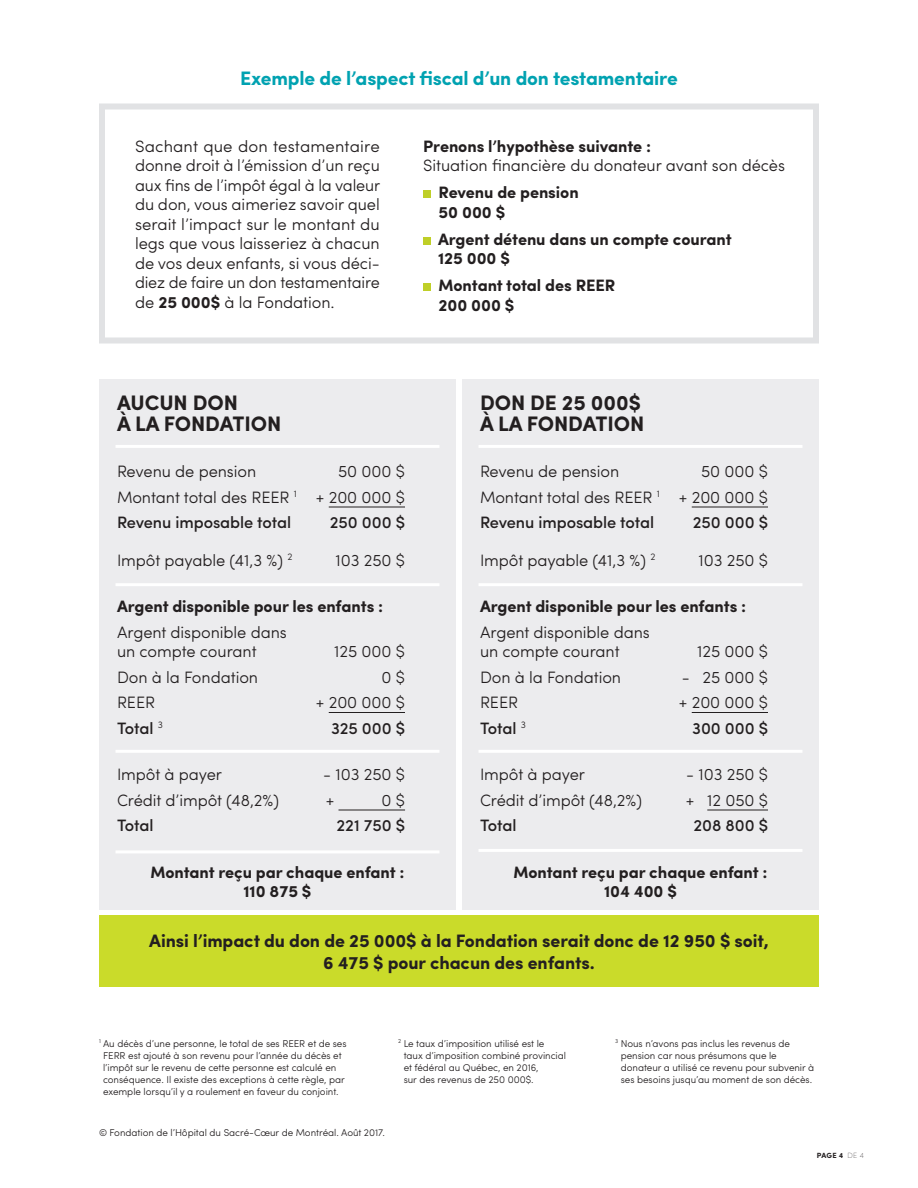
<style>
.page{position:relative;width:918px;height:1188px;background:#fff}
.page>*{position:absolute;margin:0;border:0;box-sizing:border-box;transform-origin:0 0}
.Texte{font:700 21px/21px "Sofia Pro";letter-spacing:-.005em;color:#231f20}
.Sous-titres{font:700 19.5px "Sofia Pro";letter-spacing:-.01em;color:#00a2b1}
.Texte-2{font:700 18px/22.5px "Sofia Pro";letter-spacing:-.005em;color:#231f20;text-align:center}
.Texte-3{font:300 16.5px/19.5px "Sofia Pro";letter-spacing:-.005em;color:#231f20}
.Texte-4{font:700 16.5px/19.5px "Sofia Pro";letter-spacing:-.005em;color:#231f20}
.Texte-5{font:500 16.5px "Sofia Pro";letter-spacing:-.005em;color:#231f20}
.Texte-6{font:300 9.9px/12px "Sofia Pro";letter-spacing:-.005em;color:#231f20}
.t1{font:700 7.5px "Sofia Pro";color:#231f20}
.s1{font-weight:700}
.s2{font-weight:200}
</style>
<div class="page">
<div style="left:99px;top:379px;width:357px;height:531px;background:#ececee"></div>
<hr style="left:329px;top:507px;width:76px;height:1px;background:#231f20">
<hr style="left:329px;top:712px;width:76px;height:1px;background:#231f20">
<hr style="left:339px;top:810px;width:66px;height:1px;background:#231f20">
<div style="left:462px;top:379px;width:357px;height:531px;background:#ececee"></div>
<hr style="left:692px;top:507px;width:76px;height:1px;background:#231f20">
<hr style="left:692px;top:712px;width:76px;height:1px;background:#231f20">
<hr style="left:707px;top:810px;width:61px;height:1px;background:#231f20">
<hr style="left:116px;top:445px;width:324px;height:3px;background:#fff">
<hr style="left:116px;top:583px;width:324px;height:3px;background:#fff">
<hr style="left:116px;top:750px;width:324px;height:3px;background:#fff">
<hr style="left:116px;top:850px;width:324px;height:3px;background:#fff">
<hr style="left:478px;top:445px;width:324px;height:3px;background:#fff">
<hr style="left:478px;top:583px;width:324px;height:3px;background:#fff">
<hr style="left:478px;top:750px;width:324px;height:3px;background:#fff">
<hr style="left:478px;top:849px;width:324px;height:3px;background:#fff">
<div style="left:99px;top:915px;width:720px;height:72px;background:#cadb2a"></div>
<div style="left:423px;top:191px;width:8px;height:7px;background:#bfcf28"></div>
<div style="left:423px;top:237px;width:8px;height:8px;background:#bfcf28"></div>
<div style="left:423px;top:284px;width:8px;height:7px;background:#bfcf28"></div>
<div style="left:99px;top:104px;width:720px;height:240px;border:6px solid #e1e2e4"></div>
<p class="Sous-titres" style="left:240px;top:63px;width:439px">Exemple de l’aspect fiscal d’un don testamentaire</p>
<p class="Texte-3" style="left:135px;top:135px;width:247px;text-align:justify">Sachant que don testamentaire donne droit à l’émission d’un reçu aux fins de l’impôt égal à la valeur du don, vous aimeriez savoir quel serait l’impact sur le montant du legs que vous laisseriez à chacun de vos deux enfants, si vous déci&shy;diez de faire un don testamentaire de <span class="s1">25 000$</span> à la Fondation.</p>
<p class="Texte-3" style="left:423px;top:135px;width:363px"><span class="s1">Prenons l’hypothèse suivante :<br></span>Situation financière du donateur avant son décès</p>
<p class="Texte-4" style="left:439px;top:182px;width:142px">Revenu de pension<br>50 000 $</p>
<p class="Texte-4" style="left:438px;top:228px;width:295px">Argent détenu dans un compte courant<br>125 000 $</p>
<p class="Texte-4" style="left:439px;top:275px;width:178px">Montant total des REER<br>200 000 $</p>
<p class="Texte" style="left:117px;top:390px;width:166px">AUCUN DON<br>À LA FONDATION</p>
<p class="Texte-3" style="left:117px;top:460px;width:141px">Revenu de pension</p>
<p class="Texte-3" style="left:338px;top:460px;width:68px">50 000 $</p>
<p class="Texte-3" style="left:117px;top:486px;width:290px">Montant total des REER <sup>1</sup> + 200 000 $</p>
<p class="Texte-5" style="left:117px;top:510px;width:176px">Revenu imposable total</p>
<p class="Texte-5" style="left:330px;top:510px;width:77px">250 000 $</p>
<p class="Texte-3" style="left:117px;top:549px;width:177px">Impôt payable (41,3 %) <sup>2</sup></p>
<p class="Texte-3" style="left:336px;top:549px;width:71px">103 250 $</p>
<p class="Texte-4" style="left:117px;top:595px;width:268px">Argent disponible pour les enfants :</p>
<p class="Texte-3" style="left:117px;top:621px;width:171px">Argent disponible dans un compte courant</p>
<p class="Texte-3" style="left:334px;top:640px;width:72px">125 000 $</p>
<p class="Texte" style="left:480px;top:390px;width:166px">DON DE 25 000 $<br>À LA FONDATION</p>
<p class="Texte-3" style="left:480px;top:460px;width:141px">Revenu de pension</p>
<p class="Texte-3" style="left:701px;top:460px;width:68px">50 000 $</p>
<p class="Texte-3" style="left:480px;top:486px;width:290px">Montant total des REER <sup>1</sup> + 200 000 $</p>
<p class="Texte-5" style="left:480px;top:510px;width:176px">Revenu imposable total</p>
<p class="Texte-5" style="left:693px;top:510px;width:77px">250 000 $</p>
<p class="Texte-3" style="left:480px;top:549px;width:177px">Impôt payable (41,3 %) <sup>2</sup></p>
<p class="Texte-3" style="left:699px;top:549px;width:71px">103 250 $</p>
<p class="Texte-4" style="left:480px;top:595px;width:268px">Argent disponible pour les enfants :</p>
<p class="Texte-3" style="left:480px;top:621px;width:171px">Argent disponible dans un compte courant</p>
<p class="Texte-3" style="left:697px;top:640px;width:72px">125 000 $</p>
<p class="Texte-3" style="left:117px;top:666px;width:143px">Don à la Fondation</p>
<p class="Texte-3" style="left:381px;top:666px;width:25px">0 $</p>
<p class="Texte-3" style="left:117px;top:691px;width:40px">REER</p>
<p class="Texte-3" style="left:316px;top:691px;width:91px">+ 200 000 $</p>
<p class="Texte-5" style="left:117px;top:715px;width:47px">Total <sup>3</sup></p>
<p class="Texte-5" style="left:331px;top:715px;width:75px">325 000 $</p>
<p class="Texte-3" style="left:117px;top:763px;width:107px">Impôt à payer</p>
<p class="Texte-3" style="left:323px;top:763px;width:83px">- 103 250 $</p>
<p class="Texte-3" style="left:117px;top:789px;width:164px">Crédit d’impôt (48,2%)</p>
<p class="Texte-3" style="left:326px;top:789px;width:10px">+</p>
<p class="Texte-3" style="left:382px;top:789px;width:25px">0 $</p>
<p class="Texte-5" style="left:117px;top:813px;width:38px">Total</p>
<p class="Texte-5" style="left:337px;top:813px;width:70px">221 750 $</p>
<p class="Texte-4" style="left:150px;top:861px;width:256px;text-align:center">Montant reçu par chaque enfant :<br>110 875 $</p>
<p class="Texte-3" style="left:480px;top:666px;width:143px">Don à la Fondation</p>
<p class="Texte-3" style="left:682px;top:666px;width:88px">- 25 000 $</p>
<p class="Texte-3" style="left:480px;top:691px;width:40px">REER</p>
<p class="Texte-3" style="left:679px;top:691px;width:91px">+ 200 000 $</p>
<p class="Texte-5" style="left:480px;top:715px;width:47px">Total <sup>3</sup></p>
<p class="Texte-5" style="left:692px;top:715px;width:77px">300 000 $</p>
<p class="Texte-3" style="left:480px;top:763px;width:107px">Impôt à payer</p>
<p class="Texte-3" style="left:686px;top:763px;width:83px">- 103 250 $</p>
<p class="Texte-3" style="left:480px;top:789px;width:164px">Crédit d’impôt (48,2%)</p>
<p class="Texte-3" style="left:686px;top:789px;width:84px">+ 12 050 $</p>
<p class="Texte-5" style="left:480px;top:813px;width:38px">Total</p>
<p class="Texte-5" style="left:693px;top:813px;width:76px">208 800 $</p>
<p class="Texte-4" style="left:513px;top:861px;width:256px;text-align:center">Montant reçu par chaque enfant :<br>104 400 $</p>
<p class="Texte-2" style="left:149px;top:928px;width:621px">Ainsi l’impact du don de 25 000$ à la Fondation serait donc de 12 950 $ soit,<br>6 475 $ pour chacun des enfants.</p>
<p class="Texte-6" style="left:103px;top:1037px;width:245px;text-indent:-4px"><sup>1</sup> Au décès d’une personne, le total de ses REER et de ses FERR est ajouté à son revenu pour l’année du décès et l’impôt sur le revenu de cette personne est calculé en conséquence. Il existe des exceptions à cette règle, par exemple lorsqu’il y a roulement en faveur du conjoint.</p>
<p class="Texte-6" style="left:404px;top:1037px;width:164px;text-indent:-6px"><sup>2</sup> Le taux d’imposition utilisé est le<br>taux d’imposition combiné provincial et fédéral au Québec, en 2016,<br>sur des revenus de 250 000$.</p>
<p class="Texte-6" style="left:621px;top:1037px;width:195px;text-indent:-6px"><sup>3</sup> Nous n’avons pas inclus les revenus de pension car nous présumons que le donateur a utilisé ce revenu pour subvenir à ses besoins jusqu’au moment de son décès.</p>
<p class="Texte-6" style="left:99px;top:1126px;width:288px">© Fondation de l’Hôpital du Sacré-Cœur de Montréal. Août 2017.</p>
<p class="t1" style="left:817px;top:1149px;width:49px">PAGE 4 <span class="s2">DE 4</span></p>
</div>
